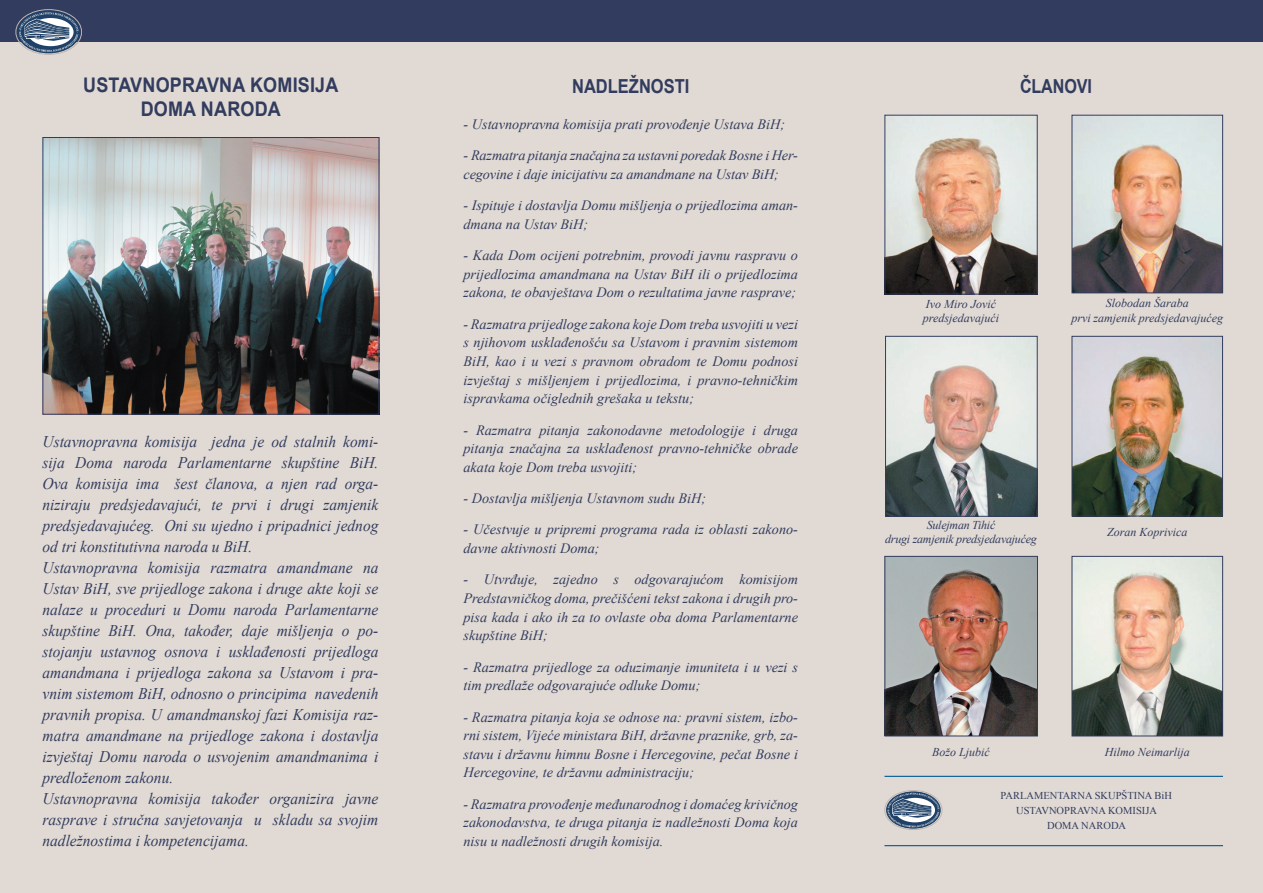
<style>
.page{position:relative;width:1263px;height:893px;background:#fff}
.page>*{position:absolute;margin:0;border:0;box-sizing:border-box;transform-origin:0 0}
.t1{font:700 20.1px/24px "Arial";letter-spacing:.01em;color:#323c5e;text-align:center;scale:.89 1}
.t2{font:700 19.35px "Arial";color:#323c5e;scale:.85 1}
.t3{font:700 19.35px "Arial";color:#323c5e;scale:.84 1}
.t4{font:italic 16.2px/21px "Times New Roman";color:#323c5e;scale:.95 1}
.t5{font:italic 14.25px/18.6px "Times New Roman";color:#323c5e;text-align:justify}
.t6{font:italic 12px/14.4px "Times New Roman";color:#323c5e}
.t7{font:italic 12px/14.4px "Times New Roman";letter-spacing:-.02em;color:#323c5e;text-align:center}
.t8{font:10.5px/15px "Times New Roman";color:#323c5e;text-align:center}
</style>
<div class="page">
<div style="left:0;top:1px;width:1263px;height:892px;background:#e1dad4"></div>
<div style="left:0;top:0;width:1263px;height:41px;background:#323c5e"></div>
<svg style="left:19px;top:10px;width:60px;height:42px"></svg>
<div style="left:16px;top:10px;width:66px;height:44px;border:1px solid #beb5b4;border-radius:50%"></div>
<img style="left:45px;top:139px;width:332px;height:274px">
<div style="left:43px;top:137px;width:336px;height:278px;border:1px solid #323c5e"></div>
<img style="left:886px;top:117px;width:149px;height:175px">
<div style="left:884px;top:115px;width:153px;height:179px;border:1px solid #323c5e"></div>
<img style="left:1073px;top:117px;width:148px;height:174px">
<div style="left:1071px;top:115px;width:152px;height:178px;border:1px solid #323c5e"></div>
<svg style="left:887px;top:790px;width:52px;height:37px;background:#7f90a4"></svg>
<div style="left:885px;top:790px;width:57px;height:40px;border:1px solid #beb5b4;border-radius:50%"></div>
<hr style="left:884px;top:776px;width:339px;height:1px;background:#015b95">
<hr style="left:884px;top:845px;width:339px;height:1px;background:#015b95">
<img style="left:887px;top:338px;width:148px;height:177px">
<div style="left:885px;top:336px;width:152px;height:181px;border:1px solid #323c5e"></div>
<img style="left:886px;top:558px;width:150px;height:176px">
<div style="left:884px;top:556px;width:154px;height:180px;border:1px solid #323c5e"></div>
<img style="left:1073px;top:338px;width:148px;height:176px">
<div style="left:1071px;top:336px;width:152px;height:180px;border:1px solid #323c5e"></div>
<img style="left:1073px;top:558px;width:148px;height:176px">
<div style="left:1071px;top:556px;width:152px;height:180px;border:1px solid #323c5e"></div>
<h1 class="t1" style="left:83px;top:74px;width:288px">USTAVNOPRAVNA KOMISIJA<br>DOMA NARODA</h1>
<p class="t4" style="left:43px;top:430px;width:355px">Ustavnopravna komisija jedna je od stalnih komi&shy;sija Doma naroda Parlamentarne skupštine BiH.<br>Ova komisija ima šest članova, a njen rad orga&shy;niziraju predsjedavajući, te prvi i drugi zamjenik predsjedavajućeg. Oni su ujedno i pripadnici jednog od tri konstitutivna naroda u BiH.<br>Ustavnopravna komisija razmatra amandmane na Ustav BiH, sve prijedloge zakona i druge akte koji se nalaze u proceduri u Domu naroda Parlamentarne skupštine BiH. Ona, također, daje mišljenja o po&shy;stojanju ustavnog osnova i usklađenosti prijedloga amandmana i prijedloga zakona sa Ustavom i pra&shy;vnim sistemom BiH, odnosno o principima navedenih pravnih propisa. U amandmanskoj fazi Komisija raz&shy;matra amandmane na prijedloge zakona i dostavlja izvještaj Domu naroda o usvojenim amandmanima i predloženom zakonu.<br>Ustavnopravna komisija također organizira javne rasprave i stručna savjetovanja u skladu sa svojim nadležnostima i kompetencijama.</p>
<h2 class="t2" style="left:572px;top:73px;width:140px">NADLEŽNOSTI</h2>
<h2 class="t3" style="left:1020px;top:73px;width:87px">ČLANOVI</h2>
<p class="t5" style="left:463px;top:115px;width:323px">- Ustavnopravna komisija prati provođenje Ustava BiH;</p>
<p class="t5" style="left:463px;top:146px;width:336px">- Razmatra pitanja značajna za ustavni poredak Bosne i Her&shy;cegovine i daje inicijativu za amandmane na Ustav BiH;</p>
<p class="t5" style="left:463px;top:196px;width:336px">- Ispituje i dostavlja Domu mišljenja o prijedlozima aman&shy;dmana na Ustav BiH;</p>
<p class="t5" style="left:463px;top:246px;width:336px">- Kada Dom ocijeni potrebnim, provodi javnu raspravu o prijedlozima amandmana na Ustav BiH ili o prijedlozima zakona, te obavještava Dom o rezultatima javne rasprave;</p>
<p class="t5" style="left:463px;top:314px;width:336px">- Razmatra prijedloge zakona koje Dom treba usvojiti u vezi s njihovom usklađenošću sa Ustavom i pravnim sistemom BiH, kao i u vezi s pravnom obradom te Domu podnosi izvještaj s mišljenjem i prijedlozima, i pravno-tehničkim ispravkama očiglednih grešaka u tekstu;</p>
<p class="t5" style="left:463px;top:420px;width:336px">- Razmatra pitanja zakonodavne metodologije i druga pitanja značajna za usklađenost pravno-tehničke obrade akata koje Dom treba usvojiti;</p>
<p class="t5" style="left:463px;top:489px;width:244px">- Dostavlja mišljenja Ustavnom sudu BiH;</p>
<p class="t5" style="left:463px;top:520px;width:336px">- Učestvuje u pripremi programa rada iz oblasti zakono&shy;davne aktivnosti Doma;</p>
<p class="t5" style="left:463px;top:570px;width:336px">- Utvrđuje, zajedno s odgovarajućom komisijom Predstavničkog doma, prečišćeni tekst zakona i drugih pro&shy;pisa kada i ako ih za to ovlaste oba doma Parlamentarne skupštine BiH;</p>
<p class="t5" style="left:463px;top:657px;width:336px">- Razmatra prijedloge za oduzimanje imuniteta i u vezi s tim predlaže odgovarajuće odluke Domu;</p>
<p class="t5" style="left:463px;top:707px;width:336px">- Razmatra pitanja koja se odnose na: pravni sistem, izbo&shy;rni sistem, Vijeće ministara BiH, državne praznike, grb, za&shy;stavu i državnu himnu Bosne i Hercegovine, pečat Bosne i Hercegovine, te državnu administraciju;</p>
<p class="t5" style="left:463px;top:794px;width:336px">- Razmatra provođenje međunarodnog i domaćeg krivičnog zakonodavstva, te druga pitanja iz nadležnosti Doma koja nisu u nadležnosti drugih komisija.</p>
<p class="t6" style="left:923px;top:296px;width:78px">Ivo Miro Jović predsjedavajući</p>
<p class="t6" style="left:1071px;top:296px;width:153px;text-align:center">Slobodan Šaraba<br>prvi zamjenik predsjedavajućeg</p>
<p class="t7" style="left:885px;top:517px;width:153px">Sulejman Tihić<br>drugi zamjenik predsjedavajućeg</p>
<p class="t6" style="left:1107px;top:524px;width:82px">Zoran Koprivica</p>
<p class="t6" style="left:932px;top:744px;width:59px">Božo Ljubić</p>
<p class="t6" style="left:1105px;top:744px;width:87px">Hilmo Neimarlija</p>
<p class="t8" style="left:1001px;top:787px;width:173px">PARLAMENTARNA SKUPŠTINA BiH<br>USTAVNOPRAVNA KOMISIJA<br>DOMA NARODA</p>
</div>
